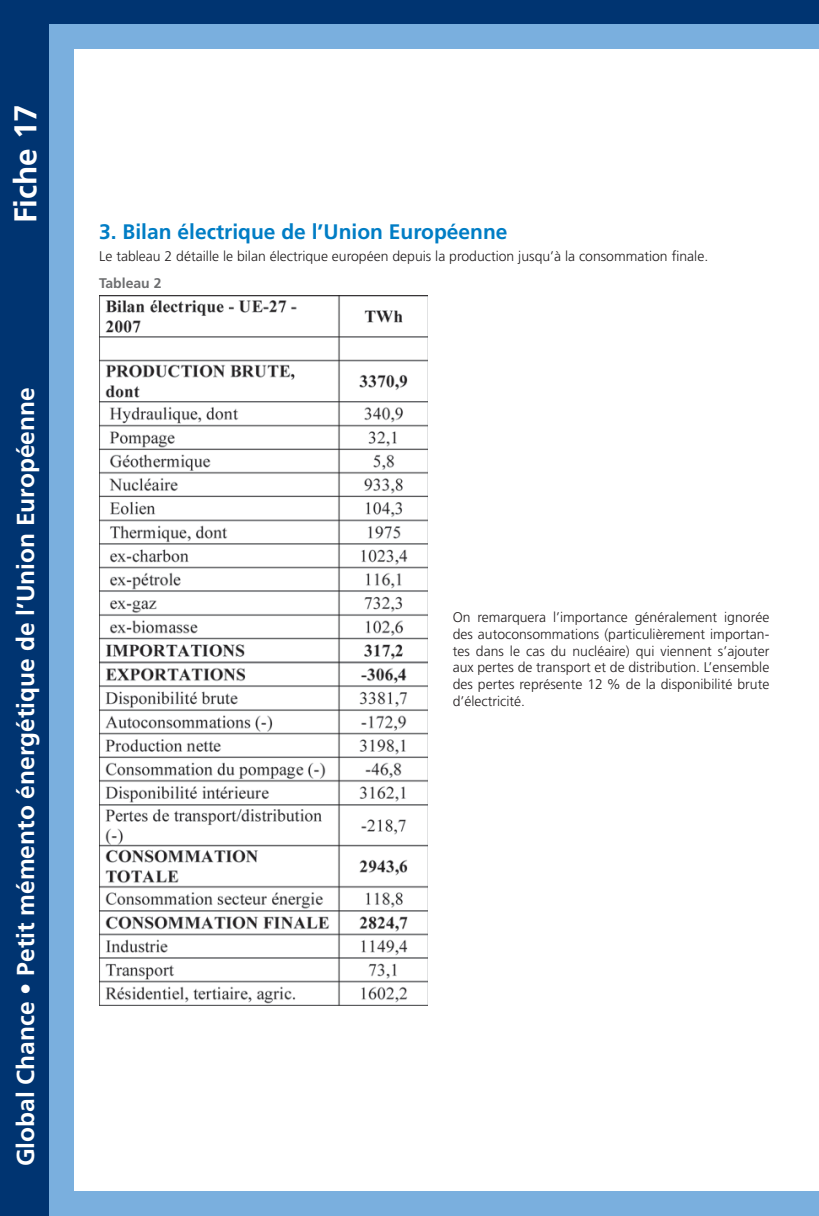
<style>
.page{position:relative;width:819px;height:1216px;background:#fff}
.page>*{position:absolute;margin:0;border:0;box-sizing:border-box;transform-origin:0 0}
.t1{font:700 31.5px "Frutiger";color:#fff}
.t2{font:700 24.5px "Frutiger";color:#fff}
.t3{font:700 21px "Frutiger";color:#007dc5}
.t4{font:300 14px/16.8px "Frutiger";color:#231f20}
.s1{font-weight:700;color:#6d6e70}
</style>
<div class="page">
<div style="left:0;top:0;width:819px;height:1215px;background:#003471"></div>
<div style="left:50px;top:25px;width:769px;height:1190px;background:#7aafde"></div>
<div style="left:74px;top:50px;width:745px;height:1141px;background:#fff"></div>
<img style="left:99px;top:295px;width:329px;height:710px">
<p class="t1" style="left:13px;top:223px;width:121px;rotate:-90deg">Fiche 17</p>
<p class="t2" style="left:16px;top:1166px;width:780px;rotate:-90deg">Global Chance • Petit mémento énergétique de l’Union Européenne</p>
<p class="t3" style="left:99px;top:223px;width:410px">3. Bilan électrique de l’Union Européenne</p>
<p class="t4" style="left:99px;top:244px;width:610px;line-height:26.8px">Le tableau 2 détaille le bilan électrique européen depuis la production jusqu’à la consommation finale.<br><span class="s1">Tableau 2</span></p>
<p class="t4" style="left:452px;top:609px;width:318px;text-align:justify">On remarquera l’importance généralement ignorée des autoconsommations (particulièrement importan&shy;tes dans le cas du nucléaire) qui viennent s’ajouter aux pertes de transport et de distribution. L’ensemble des pertes représente 12 % de la disponibilité brute d’électricité.</p>
</div>
